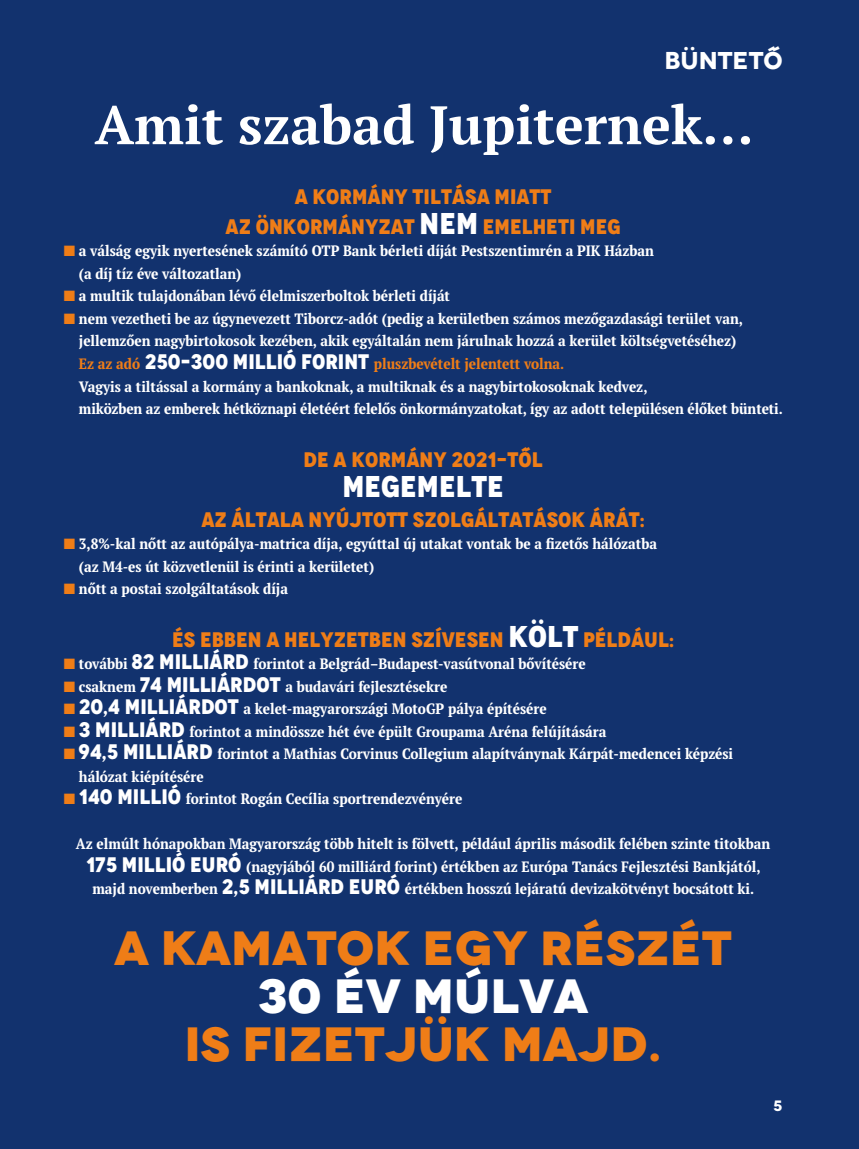
<style>
.page{position:relative;width:859px;height:1149px;background:#fff}
.page>*{position:absolute;margin:0;border:0;box-sizing:border-box;transform-origin:0 0}
.t1{font:700 54px "PT Serif Pro";color:#fff}
.t2{font:800 expanded 48px "Novecento";color:#ef7d17}
.t3{font:800 expanded 48px "Novecento";color:#fff}
.t4{font:700 30px "Novecento Narrow Ult";color:#fff}
.t5{font:700 expanded 24.3px "Novecento";color:#fff}
.t6{font:700 21px/30px "Novecento Narrow Ult";color:#ef7d17;text-align:center}
.t7{font:700 15px/22.5px "PT Serif Pro Narrow";color:#fff}
.t8{font:700 expanded 15px "Novecento";color:#fff}
.s1{font-size:30px;color:#fff}
.s2{color:#ef7d17}
.s3{font-family:"Novecento Narrow Ult";font-size:21px}
</style>
<div class="page">
<div style="left:0;top:0;width:859px;height:1148px;background:#12326e"></div>
<h3 class="t5" style="left:664px;top:46px;width:120px">Büntető</h3>
<h1 class="t1" style="left:95px;top:89px;width:660px">Amit szabad Jupiternek…</h1>
<h3 class="t6" style="left:226px;top:182px;width:396px">A KORMÁNY TILTÁSA MIATT<br>AZ ÖNKORMÁNYZAT <span class="s1">NEM</span> EMELHETI MEG</h3>
<p class="t7" style="left:79px;top:239px;width:576px;text-indent:-15px"><span class="s2">■</span> a válság egyik nyertesének számító OTP Bank bérleti díját Pestszentimrén a PIK Házban (a díj tíz éve változatlan)</p>
<p class="t7" style="left:64px;top:284px;width:388px"><span class="s2">■</span> a multik tulajdonában lévő élelmiszerboltok bérleti díját</p>
<p class="t7" style="left:79px;top:307px;width:705px;text-indent:-15px"><span class="s2">■</span> nem vezetheti be az úgynevezett Tiborcz-adót (pedig a kerületben számos mezőgazdasági terület van, jellemzően nagybirtokosok kezében, akik egyáltalán nem járulnak hozzá a kerület költségvetéséhez)<br><span class="s2">Ez az adó</span> <span class="s3">250–300 MILLIÓ FORINT</span> <span class="s2">pluszbevételt jelentett volna.<br></span>Vagyis a tiltással a kormány a bankoknak, a multiknak és a nagybirtokosoknak kedvez,<br>miközben az emberek hétköznapi életéért felelős önkormányzatokat, így az adott településen élőket bünteti.</p>
<h3 class="t6" style="left:304px;top:444px;width:241px">DE A KORMÁNY 2021-TŐL</h3>
<h3 class="t4" style="left:342px;top:467px;width:163px">MEGEMELTE</h3>
<h3 class="t6" style="left:201px;top:504px;width:445px">AZ ÁLTALA NYÚJTOTT SZOLGÁLTATÁSOK ÁRÁT:</h3>
<p class="t7" style="left:79px;top:532px;width:580px;text-indent:-15px"><span class="s2">■</span> 3,8%-kal nőtt az autópálya-matrica díja, egyúttal új utakat vontak be a fizetős hálózatba (az M4-es út közvetlenül is érinti a kerületet)</p>
<p class="t7" style="left:64px;top:577px;width:226px"><span class="s2">■</span> nőtt a postai szolgáltatások díja</p>
<h3 class="t6" style="left:172px;top:624px;width:503px">ÉS EBBEN A HELYZETBEN SZÍVESEN <span class="s1">KÖLT</span> PÉLDÁUL:</h3>
<p class="t7" style="left:64px;top:652px;width:523px"><span class="s2">■</span> további <span class="s3">82 MILLIÁRD</span> forintot a Belgrád–Budapest-vasútvonal bővítésére</p>
<p class="t7" style="left:64px;top:674px;width:385px"><span class="s2">■</span> csaknem <span class="s3">74 MILLIÁRDOT</span> a budavári fejlesztésekre</p>
<p class="t7" style="left:64px;top:697px;width:484px"><span class="s2">■</span> <span class="s3">20,4 MILLIÁRDOT</span> a kelet-magyarországi MotoGP pálya építésére</p>
<p class="t7" style="left:64px;top:719px;width:544px"><span class="s2">■</span> <span class="s3">3 MILLIÁRD</span> forintot a mindössze hét éve épült Groupama Aréna felújítására</p>
<p class="t7" style="left:79px;top:742px;width:656px;text-indent:-15px"><span class="s2">■</span> <span class="s3">94,5 MILLIÁRD</span> forintot a Mathias Corvinus Collegium alapítványnak Kárpát-medencei képzési hálózat kiépítésére</p>
<p class="t7" style="left:64px;top:787px;width:400px"><span class="s2">■</span> <span class="s3">140 MILLIÓ</span> forintot Rogán Cecília sportrendezvényére</p>
<p class="t7" style="left:76px;top:832px;width:696px;text-align:center">Az elmúlt hónapokban Magyarország több hitelt is fölvett, például április második felében szinte titokban<br><span class="s3">175 MILLIÓ EURÓ</span> (nagyjából 60 milliárd forint) értékben az Európa Tanács Fejlesztési Bankjától, majd novemberben <span class="s3">2,5 MILLIÁRD EURÓ</span> értékben hosszú lejáratú devizakötvényt bocsátott ki.</p>
<h2 class="t2" style="left:114px;top:916px;width:619px">A KAMATOK EGY RÉSZÉT</h2>
<h2 class="t3" style="left:258px;top:964px;width:332px">30 ÉV MÚLVA</h2>
<h2 class="t2" style="left:184px;top:1012px;width:479px">IS FIZETJÜK MAJD.</h2>
<p class="t8" style="left:773px;top:1095px;width:11px">5</p>
</div>
